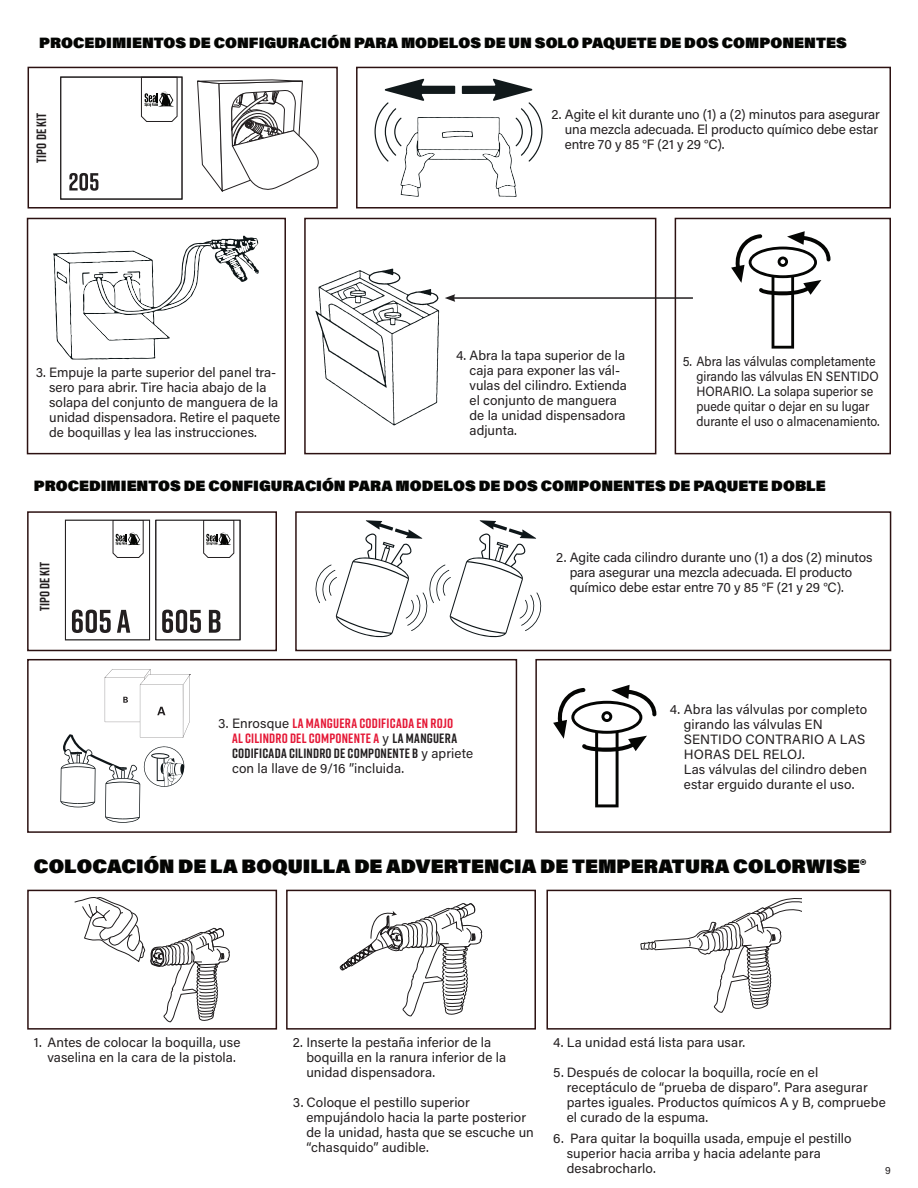
<style>
.page{position:relative;width:918px;height:1188px;background:#fff}
.page>*{position:absolute;margin:0;border:0;box-sizing:border-box;transform-origin:0 0}
.t1{font:900 19.5px "Acumin Pro";color:#040503}
.t2{font:900 15px "Acumin Pro";color:#040503}
.t3{font:13.5px/15px "Acumin Pro";color:#231f20}
.t4{font:13.5px/15px "Acumin Pro";color:#231f20;scale:.92 1}
.t5{font:700 13.5px/15px "Rift";letter-spacing:.015em;color:#e51836}
.t6{font:700 13.5px "Rift";color:#231f20}
.t7{font:10.5px "Acumin Pro";color:#231f20}
.s1{font-family:"Acumin Pro";font-weight:400;color:#231f20}
.s2{color:#231f20}
</style>
<div class="page">
<div style="left:28px;top:67px;width:310px;height:142px;background:#fff;border:2px solid #2c1111"></div>
<div style="left:356px;top:67px;width:535px;height:142px;background:#fff;border:2px solid #2c1111"></div>
<div style="left:27px;top:218px;width:259px;height:236px;background:#fff;border:2px solid #2c1111"></div>
<div style="left:304px;top:218px;width:352px;height:236px;background:#fff;border:2px solid #2c1111"></div>
<div style="left:675px;top:218px;width:216px;height:236px;background:#fff;border:2px solid #2c1111"></div>
<hr style="left:453px;top:297px;width:240px;height:2px;background:#231f20">
<svg style="left:445px;top:294px;width:10px;height:8px"></svg>
<svg style="left:374px;top:79px;width:169px;height:118px"></svg>
<svg style="left:69px;top:173px;width:29px;height:18px"></svg>
<svg style="left:141px;top:79px;width:37px;height:43px"></svg>
<div style="left:61px;top:77px;width:121px;height:122px;border:1px solid #231f20"></div>
<svg style="left:197px;top:80px;width:122px;height:112px"></svg>
<div style="left:295px;top:511px;width:596px;height:140px;background:#fff;border:2px solid #2c1111"></div>
<div style="left:27px;top:511px;width:250px;height:140px;background:#fff;border:2px solid #2c1111"></div>
<div style="left:27px;top:890px;width:250px;height:140px;background:#fff;border:2px solid #2c1111"></div>
<div style="left:286px;top:890px;width:250px;height:140px;background:#fff;border:2px solid #2c1111"></div>
<div style="left:546px;top:890px;width:345px;height:140px;background:#fff;border:2px solid #2c1111"></div>
<div style="left:27px;top:659px;width:490px;height:174px;background:#fff;border:2px solid #2c1111"></div>
<div style="left:535px;top:659px;width:356px;height:174px;background:#fff;border:2px solid #2c1111"></div>
<svg style="left:315px;top:520px;width:227px;height:118px"></svg>
<svg style="left:113px;top:522px;width:31px;height:36px"></svg>
<svg style="left:72px;top:610px;width:39px;height:23px"></svg>
<svg style="left:117px;top:610px;width:13px;height:23px"></svg>
<div style="left:65px;top:520px;width:85px;height:120px;border:1px solid #231f20"></div>
<svg style="left:203px;top:522px;width:31px;height:36px"></svg>
<svg style="left:162px;top:610px;width:39px;height:23px"></svg>
<svg style="left:209px;top:610px;width:11px;height:23px"></svg>
<div style="left:156px;top:520px;width:84px;height:120px;border:1px solid #231f20"></div>
<svg style="left:75px;top:897px;width:155px;height:125px"></svg>
<svg style="left:340px;top:903px;width:142px;height:113px"></svg>
<svg style="left:641px;top:898px;width:161px;height:115px"></svg>
<svg style="left:53px;top:235px;width:206px;height:125px"></svg>
<svg style="left:315px;top:269px;width:124px;height:157px"></svg>
<svg style="left:731px;top:231px;width:100px;height:118px"></svg>
<svg style="left:60px;top:669px;width:130px;height:154px"></svg>
<svg style="left:553px;top:685px;width:103px;height:122px"></svg>
<p class="t2" style="left:39px;top:32px;width:809px">PROCEDIMIENTOS DE CONFIGURACIÓN PARA MODELOS DE UN SOLO PAQUETE DE DOS COMPONENTES</p>
<p class="t6" style="left:32px;top:163px;width:51px;rotate:-90deg">TIPO DE KIT</p>
<p class="t3" style="left:49px;top:364px;width:232px;text-indent:-13px">3. Empuje la parte superior del panel tra&shy;sero para abrir. Tire hacia abajo de la solapa del conjunto de manguera de la unidad dispensadora. Retire el paquete de boquillas y lea las instrucciones.</p>
<p class="t3" style="left:565px;top:106px;width:317px;text-align:justify;text-indent:-14px">2. Agite el kit durante uno (1) a (2) minutos para asegurar una mezcla adecuada. El producto químico debe estar entre 70 y 85 °F (21 y 29 °C).</p>
<p class="t3" style="left:470px;top:347px;width:159px;text-indent:-13px">4. Abra la tapa superior de la caja para exponer las vál&shy;vulas del cilindro. Extienda el conjunto de manguera de la unidad dispensadora adjunta.</p>
<p class="t4" style="left:696px;top:353px;width:201px;text-indent:-14px">5. Abra las válvulas completamente girando las válvulas EN SENTIDO<br>HORARIO. La solapa superior se puede quitar o dejar en su lugar durante el uso o almacenamiento.</p>
<p class="t2" style="left:34px;top:475px;width:793px">PROCEDIMIENTOS DE CONFIGURACIÓN PARA MODELOS DE DOS COMPONENTES DE PAQUETE DOBLE</p>
<p class="t6" style="left:35px;top:611px;width:51px;rotate:-90deg">TIPO DE KIT</p>
<p class="t5" style="left:232px;top:716px;width:243px;text-indent:-14px"><span class="s1">3. Enrosque</span> LA MANGUERA CODIFICADA EN ROJO<br>AL CILINDRO DEL COMPONENTE A <span class="s1">y</span> <span class="s2">LA MANGUERA<br>CODIFICADA CILINDRO DE COMPONENTE B</span> <span class="s1">y apriete</span></p>
<p class="t3" style="left:232px;top:760px;width:174px">con la llave de 9/16 ”incluida.</p>
<p class="t3" style="left:570px;top:549px;width:304px;text-indent:-14px">2. Agite cada cilindro durante uno (1) a dos (2) minutos para asegurar una mezcla adecuada. El producto químico debe estar entre 70 y 85 °F (21 y 29 °C).</p>
<p class="t3" style="left:684px;top:701px;width:185px;text-indent:-14px">4. Abra las válvulas por completo girando las válvulas EN<br>SENTIDO CONTRARIO A LAS<br>HORAS DEL RELOJ.<br>Las válvulas del cilindro deben estar erguido durante el uso.</p>
<h1 class="t1" style="left:34px;top:853px;width:834px">COLOCACIÓN DE LA BOQUILLA DE ADVERTENCIA DE TEMPERATURA COLORWISE®</h1>
<p class="t3" style="left:47px;top:1034px;width:195px;text-indent:-14px">1. Antes de colocar la boquilla, use vaselina en la cara de la pistola.</p>
<p class="t3" style="left:306px;top:1034px;width:201px;text-indent:-14px">2. Inserte la pestaña inferior de la boquilla en la ranura inferior de la unidad dispensadora.</p>
<p class="t3" style="left:306px;top:1094px;width:229px;text-indent:-14px">3. Coloque el pestillo superior empujándolo hacia la parte posterior de la unidad, hasta que se escuche un “chasquido” audible.</p>
<p class="t3" style="left:553px;top:1034px;width:194px">4. La unidad está lista para usar.</p>
<p class="t3" style="left:567px;top:1064px;width:321px;text-indent:-14px">5. Después de colocar la boquilla, rocíe en el receptáculo de “prueba de disparo”. Para asegurar partes iguales. Productos químicos A y B, compruebe el curado de la espuma.</p>
<p class="t3" style="left:567px;top:1130px;width:286px;text-indent:-14px">6. Para quitar la boquilla usada, empuje el pestillo superior hacia arriba y hacia adelante para desabrocharlo.</p>
<p class="t7" style="left:885px;top:1163px;width:7px">9</p>
</div>
